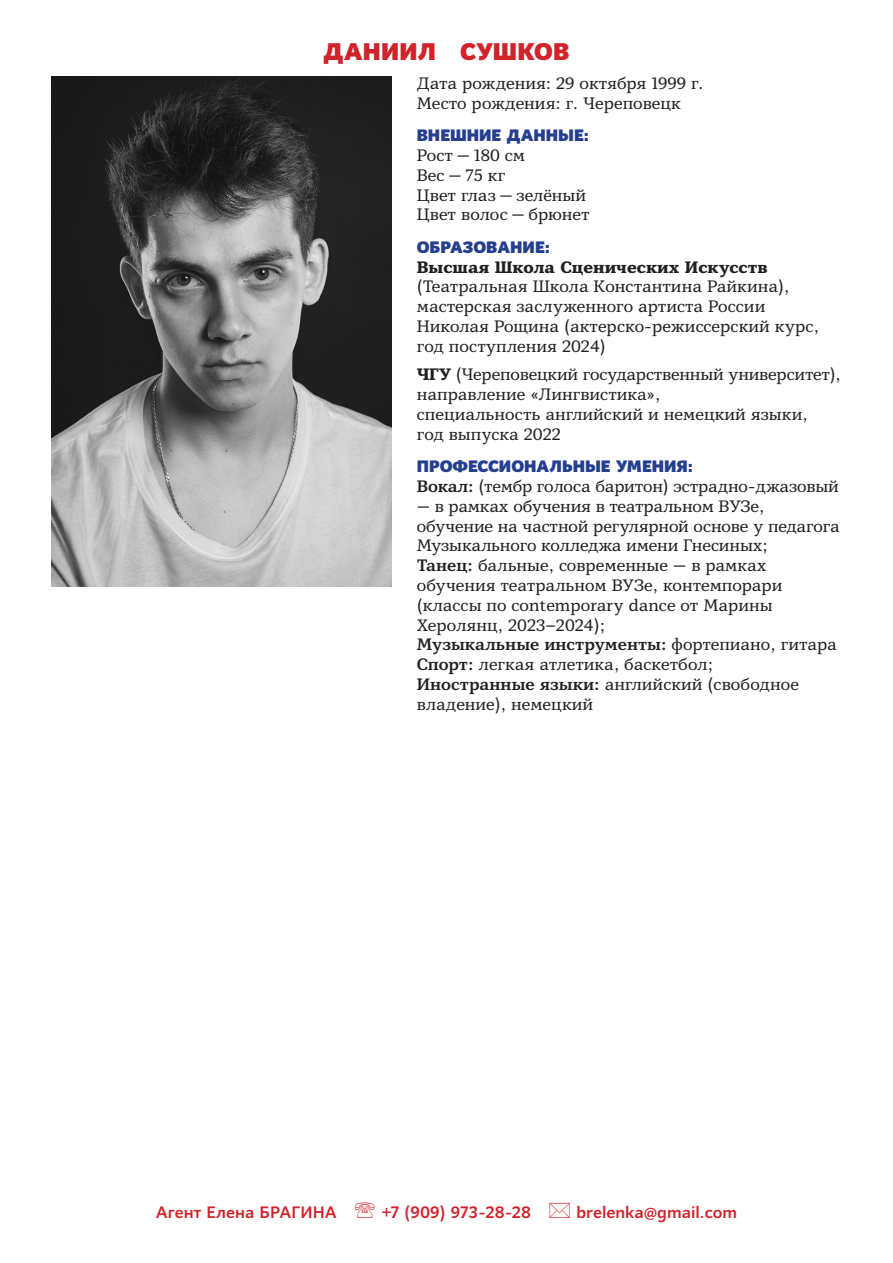
<style>
.page{position:relative;width:893px;height:1263px;background:#fff}
.page>*{position:absolute;margin:0;border:0;box-sizing:border-box;transform-origin:0 0}
.t1{font:900 24px "Mediator";letter-spacing:.01em;color:#d1232a}
.kino{font:16.5px/19.8px "Mediator Serif";color:#231f20}
.t2{font:700 16.5px "Mediator";color:#d1232a}
.t3{font:900 16.5px "Mediator";color:#253f8e}
.kino-2{font:700 16.5px "Mediator Serif";color:#231f20}
.s1{font-weight:800}
.s2{font-weight:700}
.s3{font-weight:400}
</style>
<div class="page">
<img style="left:51px;top:77px;width:340px;height:510px">
<h1 class="t1" style="left:323px;top:36px;width:248px">ДАНИИЛ СУШКОВ</h1>
<p class="kino" style="left:417px;top:74px;width:288px">Дата рождения: 29 октября 1999 г.</p>
<p class="kino" style="left:417px;top:93px;width:266px">Место рождения: г. Череповецк</p>
<p class="t3" style="left:417px;top:124px;width:174px">ВНЕШНИЕ ДАННЫЕ:</p>
<p class="kino" style="left:417px;top:146px;width:110px">Рост — 180 см</p>
<p class="kino" style="left:417px;top:165px;width:90px">Вес — 75 кг</p>
<p class="kino" style="left:417px;top:185px;width:171px">Цвет глаз — зелёный</p>
<p class="kino" style="left:417px;top:205px;width:174px">Цвет волос — брюнет</p>
<p class="t3" style="left:417px;top:236px;width:135px">ОБРАЗОВАНИЕ:</p>
<p class="kino" style="left:417px;top:257px;width:404px"><span class="s1">Высшая Школа Сценических Искусств </span>(Театральная Школа Константина Райкина), мастерская заслуженного артиста России Николая Рощина (актерско-режиссерский курс, год поступления 2024)</p>
<p class="kino" style="left:417px;top:365px;width:426px"><span class="s1">ЧГУ</span> (Череповецкий государственный университет), направление «Лингвистика»,<br>специальность английский и немецкий языки,<br>год выпуска 2022</p>
<p class="t3" style="left:417px;top:455px;width:278px">ПРОФЕССИОНАЛЬНЫЕ УМЕНИЯ:</p>
<p class="kino" style="left:417px;top:477px;width:424px"><span class="s2">Вокал:</span> (тембр голоса баритон) эстрадно-джазовый</p>
<p class="kino" style="left:417px;top:496px;width:424px">— в рамках обучения в театральном ВУЗе, обучение на частной регулярной основе у педагога<br>Музыкального колледжа имени Гнесиных;</p>
<p class="kino" style="left:417px;top:556px;width:367px"><span class="s2">Танец:</span> бальные, современные — в рамках обучения театральном ВУЗе, контемпорари (классы по contemporary dance от Марины Херолянц, 2023–2024);</p>
<p class="kino-2" style="left:417px;top:634px;width:422px">Музыкальные инструменты: <span class="s3">фортепиано, гитара</span></p>
<p class="kino" style="left:417px;top:655px;width:298px"><span class="s2">Спорт:</span> легкая атлетика, баскетбол;</p>
<p class="kino" style="left:417px;top:675px;width:384px"><span class="s2">Иностранные языки:</span> английский (свободное владение), немецкий</p>
<p class="t2" style="left:156px;top:1202px;width:182px">Агент Елена БРАГИНА</p>
<p class="t2" style="left:381px;top:1202px;width:151px">+7 (909) 973-28-28</p>
<p class="t2" style="left:576px;top:1202px;width:162px">brelenka@gmail.com</p>
</div>
